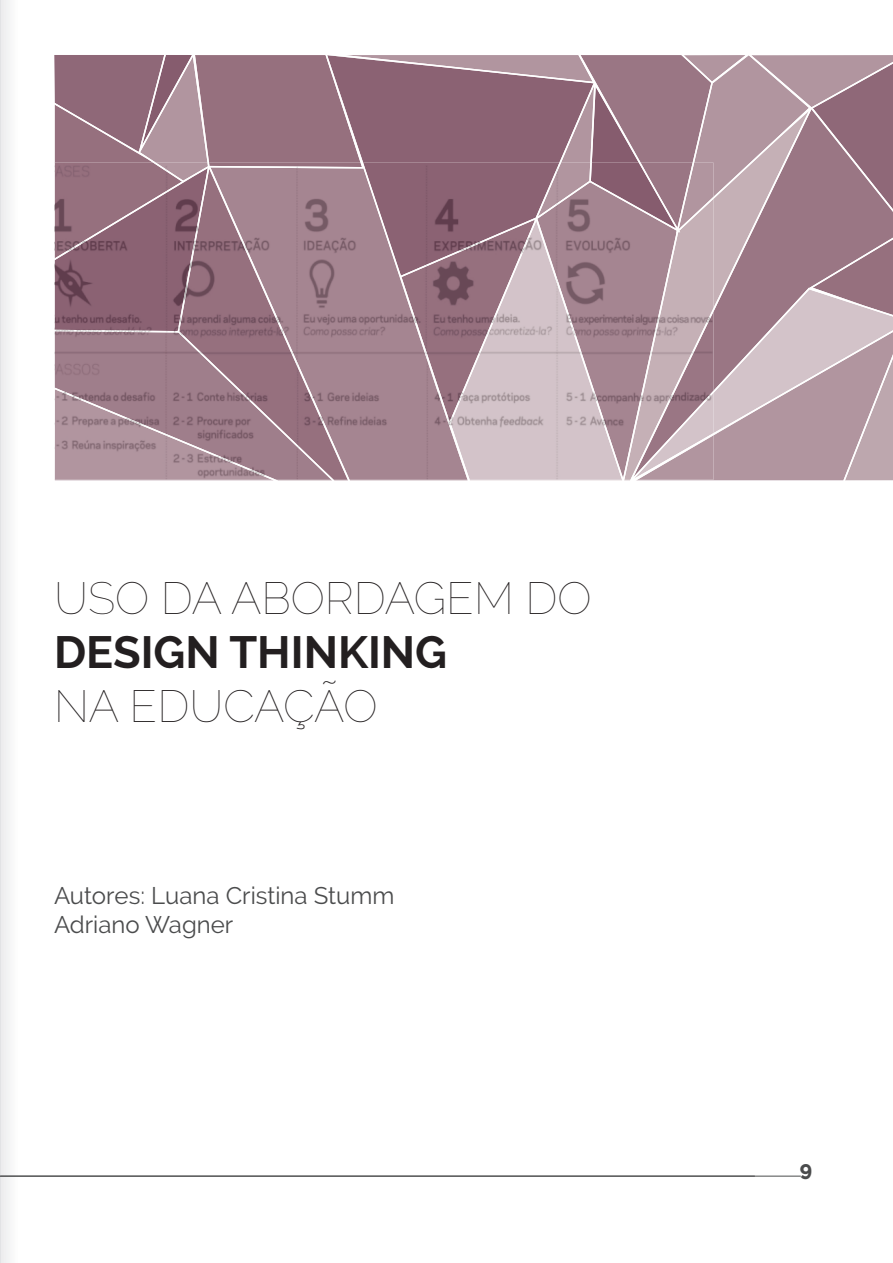
<style>
.page{position:relative;width:893px;height:1263px;background:#fff}
.page>*{position:absolute;margin:0;border:0;box-sizing:border-box;transform-origin:0 0}
.t1{font:100 45px "Raleway";color:#231f20}
.t2{font:700 45px "Raleway";color:#231f20}
.t3{font:24px/28.8px "Raleway";color:#4b4c4d}
.t4{font:800 21px "Raleway";color:#4b4c4d}
</style>
<div class="page">
<img style="left:0;top:0;width:18px;height:1263px">
<hr style="left:0;top:1176px;width:800px;height:1px;background:#4b4c4d">
<svg style="left:54px;top:55px;width:839px;height:426px;background:#a58692"></svg>
<img style="left:153px;top:163px;width:57px;height:19px">
<h1 class="t1" style="left:54px;top:572px;width:539px">USO DA ABORDAGEM DO</h1>
<h1 class="t2" style="left:54px;top:627px;width:395px">DESIGN THINKING</h1>
<h1 class="t1" style="left:54px;top:680px;width:325px">NA EDUCAÇÃO</h1>
<p class="t3" style="left:54px;top:881px;width:342px">Autores: Luana Cristina Stumm<br>Adriano Wagner</p>
<p class="t4" style="left:800px;top:1157px;width:14px">9</p>
</div>
